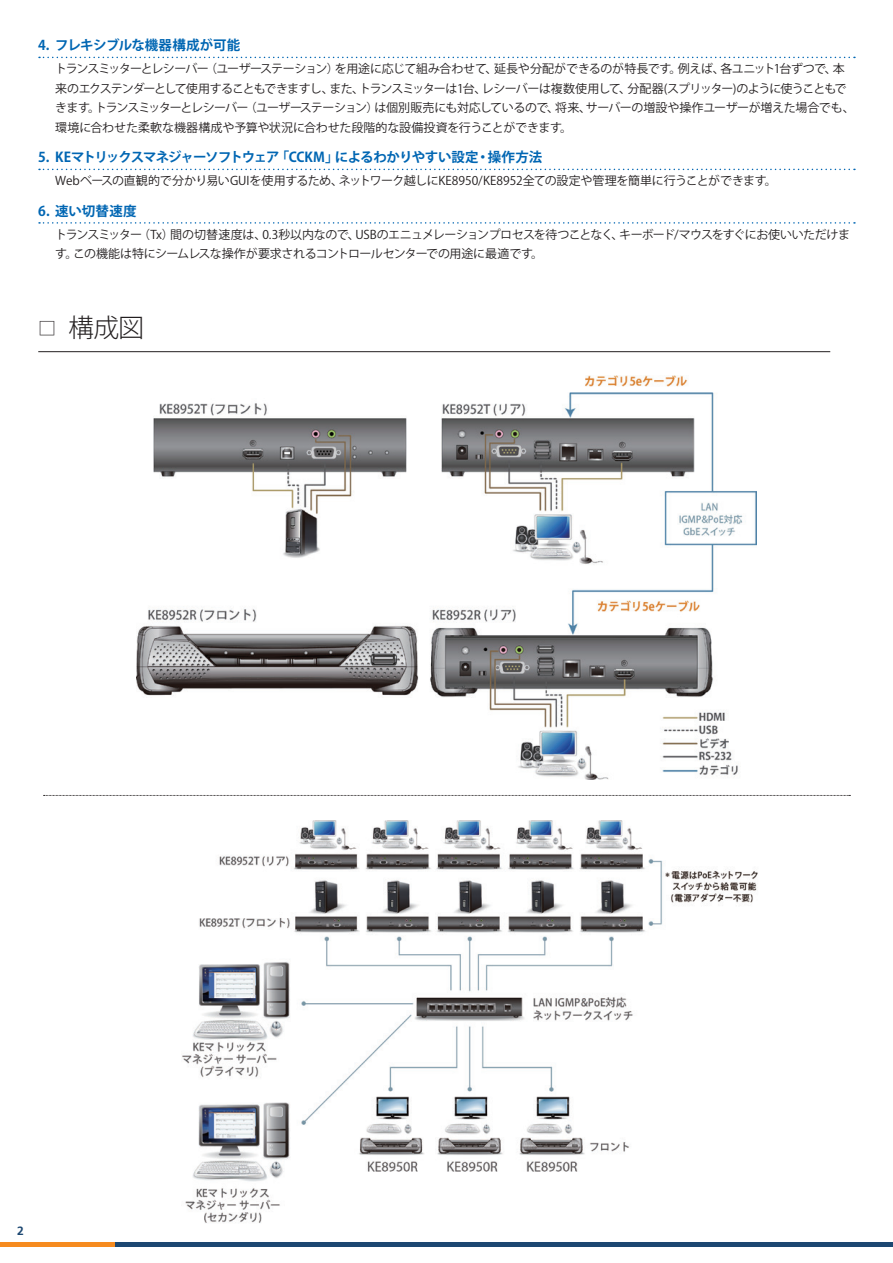
<style>
.page{position:relative;width:893px;height:1263px;background:#fff}
.page>*{position:absolute;margin:0;border:0;box-sizing:border-box;transform-origin:0 0}
.t1{font:300 25.5px "Koz Go Pr 6 N";color:#231f20}
.t2{font:300 18px "Koz Go Pr 6 N";color:#231f20}
.t3{font:700 13.5px "Koz Go Pr 6 N";letter-spacing:-.035em;color:#0166b3}
.t4{font:700 13.5px "Koz Go Pr 6 N";letter-spacing:-.085em;color:#0166b3}
.t5{font:700 13.5px "Koz Go Pr 6 N";letter-spacing:-.015em;color:#0166b3}
.t6{font:700 12.15px "Frutiger LT";color:#1c4771}
.t7{font:12px "Koz Go Pr 6 N";letter-spacing:-.035em;color:#231f20}
.t8{font:12px "Koz Go Pr 6 N";letter-spacing:-.01em;color:#231f20}
.t9{font:12px "Koz Go Pr 6 N";letter-spacing:-.015em;color:#231f20}
.t10{font:12px "Koz Go Pr 6 N";letter-spacing:-.085em;color:#231f20}
.t11{font:12px "Koz Go Pr 6 N";letter-spacing:-.095em;color:#231f20}
.t12{font:12px "Koz Go Pr 6 N";letter-spacing:-.09em;color:#231f20}
.t13{font:12px "Koz Go Pr 6 N";letter-spacing:-.075em;color:#231f20}
.t14{font:12px "Koz Go Pr 6 N";letter-spacing:-.005em;color:#231f20}
.t15{font:12px "Koz Go Pr 6 N";letter-spacing:-.055em;color:#231f20}
.t16{font:12px "Koz Go Pr 6 N";letter-spacing:.005em;color:#231f20}
.t17{font:12px "Koz Go Pr 6 N";letter-spacing:-.105em;color:#231f20}
</style>
<div class="page">
<hr style="left:0;top:1242px;width:893px;height:4px;background:#1c4771">
<hr style="left:0;top:1242px;width:115px;height:4px;background:#f68b1f">
<svg style="left:44px;top:795px;width:806px;height:1px"></svg>
<img style="left:136px;top:375px;width:621px;height:404px">
<img style="left:182px;top:821px;width:576px;height:402px">
<hr style="left:38px;top:351px;width:792px;height:1px;background:#231f20">
<svg style="left:39px;top:57px;width:816px;height:1px"></svg>
<svg style="left:39px;top:169px;width:816px;height:1px"></svg>
<svg style="left:39px;top:222px;width:816px;height:2px"></svg>
<p class="t5" style="left:38px;top:38px;width:203px">4. フレキシブルな機器構成が可能</p>
<p class="t15" style="left:720px;top:62px;width:118px">各ユニット1台ずつで、</p>
<p class="t11" style="left:55px;top:62px;width:155px">トランスミッターとレシーバー</p>
<p class="t14" style="left:494px;top:62px;width:179px">延長や分配ができるのが特長です</p>
<p class="t7" style="left:678px;top:62px;width:49px">例えば、</p>
<p class="t13" style="left:205px;top:62px;width:135px">（ユーザーステーション）</p>
<p class="t7" style="left:335px;top:62px;width:164px">を用途に応じて組み合わせて、</p>
<p class="t7" style="left:833px;top:62px;width:13px">本</p>
<p class="t7" style="left:670px;top:62px;width:13px">。</p>
<p class="t12" style="left:55px;top:82px;width:280px">来のエクステンダーとして使用することもできますし、</p>
<p class="t10" style="left:627px;top:82px;width:221px">分配器(スプリッター)のように使うこともで</p>
<p class="t7" style="left:482px;top:82px;width:151px">レシーバーは複数使用して、</p>
<p class="t11" style="left:359px;top:82px;width:129px">トランスミッターは台1 、</p>
<p class="t7" style="left:329px;top:82px;width:36px">また、</p>
<p class="t10" style="left:55px;top:101px;width:195px">きますトランスミッターとレシーバー</p>
<p class="t7" style="left:88px;top:101px;width:13px">。</p>
<p class="t7" style="left:586px;top:101px;width:270px">サーバーの増設や操作ユーザーが増えた場合でも、</p>
<p class="t13" style="left:245px;top:101px;width:135px">（ユーザーステーション）</p>
<p class="t7" style="left:375px;top:101px;width:186px">は個別販売にも対応しているので、</p>
<p class="t7" style="left:555px;top:101px;width:37px">将来、</p>
<p class="t8" style="left:55px;top:121px;width:508px">環境に合わせた柔軟な機器構成や予算や状況に合わせた段階的な設備投資を行うことができます</p>
<p class="t3" style="left:476px;top:150px;width:67px">・操作方法</p>
<p class="t7" style="left:560px;top:121px;width:13px">。</p>
<p class="t4" style="left:38px;top:150px;width:243px">5. KEマトリックスマネジャーソフトウェア</p>
<p class="t3" style="left:276px;top:150px;width:64px">「CCKM」</p>
<p class="t3" style="left:335px;top:150px;width:145px">によるわかりやすい設定</p>
<p class="t9" style="left:339px;top:174px;width:429px">ネットワーク越しにKE8950/KE8952全ての設定や管理を簡単に行うことができます</p>
<p class="t7" style="left:55px;top:174px;width:289px">Webベースの直観的で分かり易いGUIを使用するため、</p>
<p class="t3" style="left:38px;top:203px;width:100px">6. 速い切替速度</p>
<p class="t7" style="left:765px;top:174px;width:13px">。</p>
<p class="t7" style="left:355px;top:228px;width:270px">USBのエニュメレーションプロセスを待つことなく、</p>
<p class="t7" style="left:619px;top:228px;width:233px">キーボード/マウスをすぐにお使いいただけま</p>
<p class="t7" style="left:138px;top:228px;width:37px">（Tx）</p>
<p class="t7" style="left:262px;top:228px;width:99px">0.3秒以内なので、</p>
<p class="t16" style="left:170px;top:228px;width:98px">間の切替速度は、</p>
<p class="t17" style="left:55px;top:228px;width:88px">トランスミッター</p>
<p class="t7" style="left:73px;top:247px;width:461px">この機能は特にシームレスな操作が要求されるコントロールセンターでの用途に最適です</p>
<p class="t7" style="left:55px;top:247px;width:13px">す</p>
<p class="t7" style="left:65px;top:247px;width:13px">。</p>
<p class="t7" style="left:531px;top:247px;width:13px">。</p>
<h2 class="t2" style="left:38px;top:318px;width:19px">□</h2>
<h1 class="t1" style="left:69px;top:314px;width:77px">構成図</h1>
<p class="t6" style="left:17px;top:1223px;width:8px">2</p>
</div>
